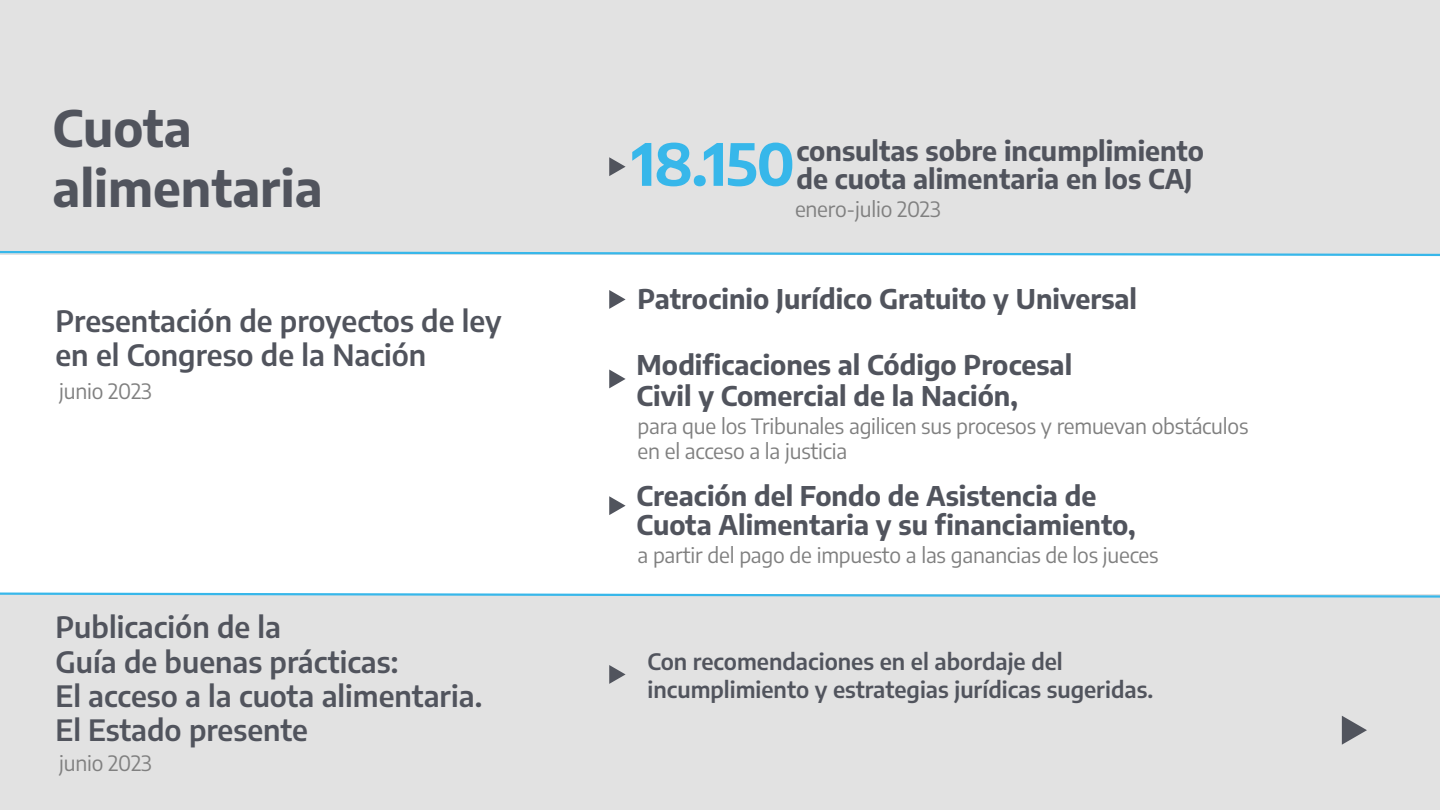
<style>
.page{position:relative;width:1440px;height:810px;background:#fff}
.page>*{position:absolute;margin:0;border:0;box-sizing:border-box;transform-origin:0 0}
.t1{font:700 49.95px/59.9px "Encode Sans";color:#51545d}
.t2{font:600 29.25px/34.2px "Encode Sans";color:#51545d}
.t3{font:700 27px/28.2px "Encode Sans";color:#51545d}
.t4{font:600 22.5px/28.2px "Encode Sans";color:#51545d}
.t5{font:21px/25.2px "Encode Sans";letter-spacing:-.01em;color:#808080}
.s1{font-size:57.68px;color:#37b7ea}
</style>
<div class="page">
<div style="left:0;top:0;width:1440px;height:255px;background:#e2e2e2"></div>
<div style="left:0;top:594px;width:1440px;height:216px;background:#e2e2e2"></div>
<svg style="left:1342px;top:716px;width:25px;height:29px"></svg>
<svg style="left:0;top:251px;width:1440px;height:6px"></svg>
<svg style="left:0;top:592px;width:1440px;height:6px"></svg>
<svg style="left:609px;top:157px;width:17px;height:19px"></svg>
<svg style="left:609px;top:290px;width:17px;height:19px"></svg>
<svg style="left:609px;top:370px;width:17px;height:18px"></svg>
<svg style="left:609px;top:496px;width:17px;height:19px"></svg>
<svg style="left:609px;top:665px;width:17px;height:19px"></svg>
<h1 class="t1" style="left:52px;top:96px;width:272px">Cuota alimentaria</h1>
<p class="t2" style="left:56px;top:302px;width:448px">Presentación de proyectos de ley en el Congreso de la Nación</p>
<p class="t5" style="left:59px;top:378px;width:94px">junio 2023</p>
<p class="t2" style="left:56px;top:609px;width:428px">Publicación de la<br>Guía de buenas prácticas:<br>El acceso a la cuota alimentaria.<br>El Estado presente</p>
<p class="t5" style="left:59px;top:749px;width:94px">junio 2023</p>
<p class="t3" style="left:797px;top:135px;width:409px;text-indent:-165px"><span class="s1">18.150</span>consultas sobre incumplimiento de cuota alimentaria en los CAJ</p>
<p class="t5" style="left:795px;top:196px;width:147px">enero-julio 2023</p>
<p class="t3" style="left:637px;top:284px;width:501px">Patrocinio Jurídico Gratuito y Universal</p>
<p class="t3" style="left:637px;top:348px;width:437px;line-height:31.2px">Modificaciones al Código Procesal<br>Civil y Comercial de la Nación,</p>
<p class="t5" style="left:638px;top:413px;width:612px">para que los Tribunales agilicen sus procesos y remuevan obstáculos en el acceso a la justicia</p>
<p class="t3" style="left:637px;top:481px;width:501px">Creación del Fondo de Asistencia de<br>Cuota Alimentaria y su financiamiento,</p>
<p class="t5" style="left:638px;top:542px;width:523px">a partir del pago de impuesto a las ganancias de los jueces</p>
<p class="t4" style="left:648px;top:646px;width:507px">Con recomendaciones en el abordaje del incumplimiento y estrategias jurídicas sugeridas.</p>
</div>
